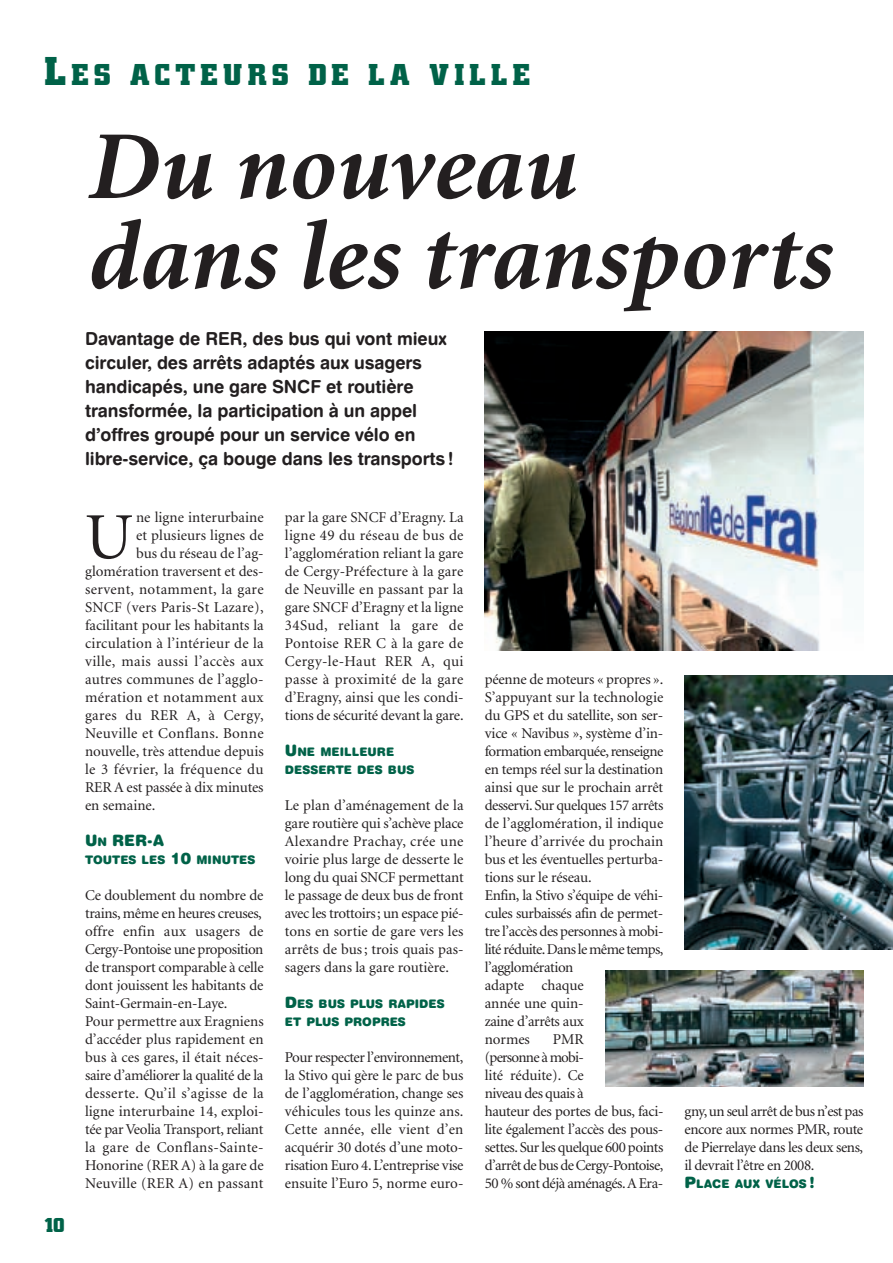
<style>
.page{position:relative;width:893px;height:1263px;background:#fff}
.page>*{position:absolute;margin:0;border:0;box-sizing:border-box;transform-origin:0 0}
.t1{font:italic 700 97.5px/90px "Minion";color:#231f20}
.t2{font:65.7px "Minion";color:#231f20}
.t3{font:700 27px "Civic";letter-spacing:.17em;color:#006248}
.t4{font:18px/24px "Swiss 721 BT Bold Rounded";letter-spacing:-.005em;color:#231f20}
.t5{font:700 18px "Civic";color:#006248}
.t6{font:15.75px "Swiss 721 BT Black Rounded";color:#006248}
.t7{font:15px/18px "Minion";letter-spacing:-.01em;color:#231f20;text-align:justify}
.t8{font:15px/18px "Minion";letter-spacing:-.03em;color:#231f20}
.t9{font:15px "Minion";letter-spacing:.025em;color:#231f20}
.t10{font:15px "Minion";letter-spacing:.015em;color:#231f20}
.t11{font:15px "Minion";letter-spacing:.02em;color:#231f20}
.t12{font:11.85px/17.9px "Swiss 721 BT Black Rounded";color:#006248}
.s1{font-size:36px}
.s2{font-size:11.85px}
.s3{font-size:15.75px}
</style>
<div class="page">
<img style="left:685px;top:675px;width:208px;height:274px">
<img style="left:485px;top:331px;width:378px;height:319px">
<img style="left:605px;top:970px;width:258px;height:117px">
<h3 class="t3" style="left:44px;top:59px;width:488px"><span class="s1">L</span>ES ACTEURS DE LA VILLE</h3>
<h1 class="t1" style="left:85px;top:130px;width:746px">Du nouveau<br>dans les transports</h1>
<p class="t4" style="left:85px;top:328px;width:370px">Davantage de RER, des bus qui vont mieux circuler, des arrêts adaptés aux usagers handicapés, une gare SNCF et routière transformée, la participation à un appel d’offres groupé pour un service vélo en libre-service, ça bouge dans les transports!</p>
<p class="t5" style="left:44px;top:1215px;width:22px">10</p>
<h2 class="t2" style="left:85px;top:511px;width:49px">U</h2>
<p class="t7" style="left:136px;top:509px;width:129px">ne ligne interurbaine</p>
<p class="t7" style="left:136px;top:527px;width:129px">et plusieurs lignes de</p>
<p class="t7" style="left:136px;top:545px;width:129px">bus du réseau de l’ag-</p>
<p class="t7" style="left:85px;top:563px;width:180px">glomération traversent et des-</p>
<p class="t9" style="left:85px;top:583px;width:180px">servent, notamment, la gare</p>
<p class="t11" style="left:85px;top:601px;width:180px">SNCF (vers Paris-St Lazare),</p>
<p class="t7" style="left:85px;top:617px;width:180px">facilitant pour les habitants la</p>
<p class="t10" style="left:85px;top:637px;width:180px">circulation à l’intérieur de la</p>
<p class="t9" style="left:85px;top:655px;width:180px">ville, mais aussi l’accès aux</p>
<p class="t10" style="left:85px;top:673px;width:180px">autres communes de l’agglo-</p>
<p class="t9" style="left:85px;top:691px;width:180px">mération et notamment aux</p>
<p class="t9" style="left:85px;top:709px;width:180px">gares du RER A, à Cergy,</p>
<p class="t9" style="left:85px;top:727px;width:180px">Neuville et Conflans. Bonne</p>
<p class="t7" style="left:85px;top:743px;width:180px">nouvelle, très attendue depuis</p>
<p class="t9" style="left:85px;top:763px;width:180px">le 3 février, la fréquence du</p>
<p class="t7" style="left:85px;top:779px;width:180px">RER A est passée à dix minutes</p>
<p class="t7" style="left:85px;top:797px;width:72px">en semaine.</p>
<p class="t6" style="left:85px;top:835px;width:81px">U<span class="s2">N</span> RER-A</p>
<p class="t12" style="left:85px;top:852px;width:172px">TOUTES LES <span class="s3">10</span> MINUTES</p>
<p class="t7" style="left:85px;top:887px;width:180px;text-align:left">Ce doublement du nombre de trains, même en heures creuses, offre enfin aux usagers de<br>Cergy-Pontoise une proposition de transport comparable à celle dont jouissent les habitants de<br>Saint-Germain-en-Laye.<br>Pour permettre aux Eragniens d’accéder plus rapidement en bus à ces gares, il était néces&shy;saire d’améliorer la qualité de la desserte. Qu’il s’agisse de la ligne interurbaine 14, exploi&shy;tée par Veolia Transport, reliant la gare de Conflans-Sainte-<br>Honorine (RER A) à la gare de<br>Neuville (RER A) en passant</p>
<p class="t7" style="left:285px;top:509px;width:180px">par la gare SNCF d’Eragny. La ligne 49 du réseau de bus de l’agglomération reliant la gare de Cergy-Préfecture à la gare de Neuville en passant par la gare SNCF d’Eragny et la ligne 34Sud, reliant la gare de Pontoise RER C à la gare de Cergy-le-Haut RER A, qui passe à proximité de la gare d’Eragny, ainsi que les condi&shy;tions de sécurité devant la gare.</p>
<p class="t12" style="left:285px;top:744px;width:131px"><span class="s3">U</span>NE MEILLEURE<br>DESSERTE DES BUS</p>
<p class="t7" style="left:285px;top:797px;width:180px">Le plan d’aménagement de la gare routière qui s’achève place Alexandre Prachay, crée une voirie plus large de desserte le long du quai SNCF permettant le passage de deux bus de front avec les trottoirs; un espace pié&shy;tons en sortie de gare vers les arrêts de bus ; trois quais pas&shy;sagers dans la gare routière.</p>
<p class="t12" style="left:285px;top:996px;width:161px"><span class="s3">D</span>ES BUS PLUS RAPIDES<br>ET PLUS PROPRES</p>
<p class="t7" style="left:285px;top:1049px;width:180px">Pour respecter l’environnement, la Stivo qui gère le parc de bus de l’agglomération, change ses véhicules tous les quinze ans.<br>Cette année, elle vient d’en acquérir 30 dotés d’une moto&shy;risation Euro 4. L’entreprise vise ensuite l’Euro 5, norme euro-</p>
<p class="t7" style="left:485px;top:671px;width:180px;text-align:left">péenne de moteurs « propres ».<br>S’appuyant sur la technologie du GPS et du satellite, son ser&shy;vice « Navibus », système d’in&shy;formation embarquée, renseigne en temps réel sur la destination ainsi que sur le prochain arrêt desservi. Sur quelques 157 arrêts de l’agglomération, il indique l’heure d’arrivée du prochain bus et les éventuelles perturba&shy;tions sur le réseau.<br>Enfin, la Stivo s’équipe de véhi&shy;cules surbaissés afin de permet&shy;tre l’accès des personnes à mobi&shy;lité réduite.Dans le même temps, l’agglomération<br>adapte chaque<br>année une quin-<br>zaine d’arrêts aux<br>normes</p>
<p class="t8" style="left:485px;top:1031px;width:180px;text-indent:68px">PMR<br>(personne à mobi-<br>lité réduite). Ce<br>niveau des quais à<br>hauteur des portes de bus, faci&shy;lite également l’accès des pous&shy;settes.Sur les quelque 600 points d’arrêt de bus de Cergy-Pontoise,<br>50 % sont déjà aménagés.A Era-</p>
<p class="t7" style="left:685px;top:1103px;width:180px">gny,un seul arrêt de bus n’est pas encore aux normes PMR, route de Pierrelaye dans les deux sens, il devrait l’être en 2008.</p>
<p class="t12" style="left:685px;top:1176px;width:132px"><span class="s3">P</span>LACE AUX VÉLOS <span class="s3">!</span></p>
</div>
